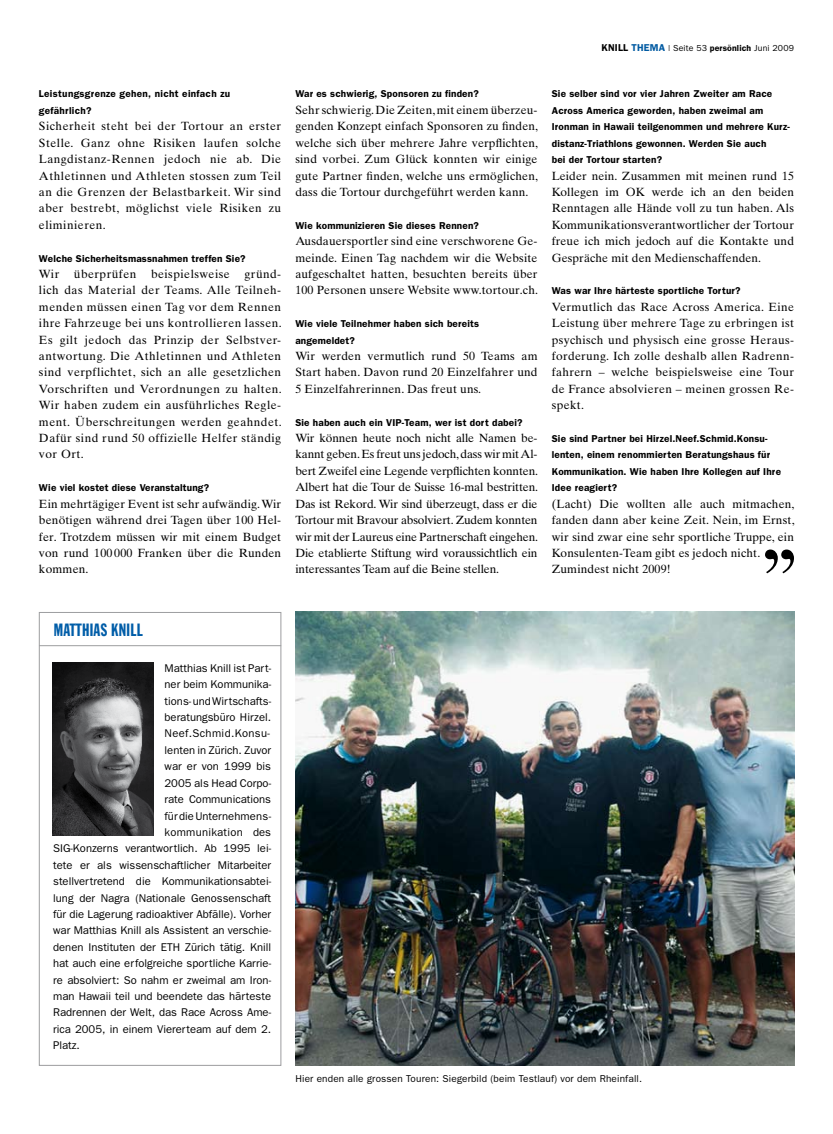
<style>
.page{position:relative;width:833px;height:1134px;background:#fff}
.page>*{position:absolute;margin:0;border:0;box-sizing:border-box;transform-origin:0 0}
.t1{font:17.5px "Franklin Gothic Extra Cond";letter-spacing:.015em;color:#005da8}
.t2{font:11.88px/16.4px "Times Ten";letter-spacing:.015em;color:#000;text-align:justify}
.t3{font:11.25px "Franklin Gothic";color:#000}
.t4{font:11.25px "Franklin Gothic";letter-spacing:.03em;color:#000}
.t5{font:11.25px "Franklin Gothic";letter-spacing:.025em;color:#000}
.t6{font:600 10px/16.4px "Franklin Gothic";letter-spacing:.015em;color:#000}
.t7{font:10px "Franklin Gothic";letter-spacing:.015em;color:#000}
.t8{font:8.75px "Franklin Gothic";letter-spacing:.015em;color:#000}
.s1{font-weight:600;font-size:10px}
.s2{font-weight:600;font-size:10px;color:#005aa2}
.s3{font-weight:600}
</style>
<div class="page">
<img style="left:295px;top:612px;width:499px;height:454px">
<svg style="left:765px;top:549px;width:29px;height:24px"></svg>
<hr style="left:39px;top:645px;width:242px;height:1px;background:#9c9d9f">
<div style="left:39px;top:612px;width:242px;height:454px;border:1px solid #9c9d9f"></div>
<img style="left:53px;top:663px;width:101px;height:173px">
<p class="t8" style="left:601px;top:43px;width:194px"><span class="s1">Knill</span> <span class="s2">Thema</span> | Seite 53 <span class="s3">persönlich</span> Juni 2009</p>
<p class="t6" style="left:39px;top:86px;width:193px">Leistungsgrenze gehen, nicht einfach zu gefährlich?</p>
<p class="t2" style="left:39px;top:118px;width:244px">Sicherheit steht bei der Tortour an erster Stelle. Ganz ohne Risiken laufen solche Langdistanz-Rennen jedoch nie ab. Die Athletinnen und Athleten stossen zum Teil an die Grenzen der Belastbarkeit. Wir sind aber bestrebt, möglichst viele Risiken zu eliminieren.</p>
<p class="t6" style="left:39px;top:250px;width:208px">Welche Sicherheitsmassnahmen treffen Sie?</p>
<p class="t2" style="left:39px;top:266px;width:244px">Wir überprüfen beispielsweise gründ&shy;lich das Material der Teams. Alle Teilneh&shy;menden müssen einen Tag vor dem Rennen ihre Fahrzeuge bei uns kontrollieren lassen.<br>Es gilt jedoch das Prinzip der Selbstver&shy;antwortung. Die Athletinnen und Athleten sind verpflichtet, sich an alle gesetzlichen Vorschriften und Verordnungen zu halten.<br>Wir haben zudem ein ausführliches Regle&shy;ment. Überschreitungen werden geahndet.<br>Dafür sind rund 50 offizielle Helfer ständig vor Ort.</p>
<p class="t6" style="left:39px;top:479px;width:172px">Wie viel kostet diese Veranstaltung?</p>
<p class="t2" style="left:39px;top:495px;width:244px">Ein mehrtägiger Event ist sehr aufwändig. Wir benötigen während drei Tagen über 100 Hel&shy;fer. Trotzdem müssen wir mit einem Budget von rund 100 000 Franken über die Runden kommen.</p>
<p class="t6" style="left:295px;top:86px;width:185px">War es schwierig, Sponsoren zu finden?</p>
<p class="t2" style="left:295px;top:102px;width:244px">Sehr schwierig. Die Zeiten, mit einem überzeu&shy;genden Konzept einfach Sponsoren zu finden, welche sich über mehrere Jahre verpflichten, sind vorbei. Zum Glück konnten wir einige gute Partner finden, welche uns ermöglichen, dass die Tortour durchgeführt werden kann.</p>
<p class="t6" style="left:295px;top:217px;width:185px">Wie kommunizieren Sie dieses Rennen?</p>
<p class="t2" style="left:295px;top:233px;width:244px">Ausdauersportler sind eine verschworene Ge&shy;meinde. Einen Tag nachdem wir die Website aufgeschaltet hatten, besuchten bereits über 100 Personen unsere Website www.tortour.ch.</p>
<p class="t6" style="left:295px;top:315px;width:185px">Wie viele Teilnehmer haben sich bereits angemeldet?</p>
<p class="t2" style="left:295px;top:348px;width:244px">Wir werden vermutlich rund 50 Teams am Start haben. Davon rund 20 Einzelfahrer und 5 Einzelfahrerinnen. Das freut uns.</p>
<p class="t6" style="left:295px;top:414px;width:229px">Sie haben auch ein VIP-Team, wer ist dort dabei?</p>
<p class="t2" style="left:295px;top:430px;width:244px">Wir können heute noch nicht alle Namen be&shy;kannt geben. Es freut uns jedoch, dass wir mit Al&shy;bert Zweifel eine Legende verpflichten konnten.<br>Albert hat die Tour de Suisse 16-mal bestritten.<br>Das ist Rekord. Wir sind überzeugt, dass er die Tortour mit Bravour absolviert. Zudem konnten wir mit der Laureus eine Partnerschaft eingehen.<br>Die etablierte Stiftung wird voraussichtlich ein interessantes Team auf die Beine stellen.</p>
<p class="t6" style="left:552px;top:86px;width:240px">Sie selber sind vor vier Jahren Zweiter am Race Across America geworden, haben zweimal am Ironman in Hawaii teilgenommen und mehrere Kurz&shy;distanz-Triathlons gewonnen. Werden Sie auch<br>bei der Tortour starten?</p>
<p class="t2" style="left:552px;top:167px;width:244px">Leider nein. Zusammen mit meinen rund 15<br>Kollegen im OK werde ich an den beiden Renntagen alle Hände voll zu tun haben. Als Kommunikationsverantwortlicher der Tortour freue ich mich jedoch auf die Kontakte und Gespräche mit den Medienschaffenden.</p>
<p class="t6" style="left:552px;top:282px;width:190px">Was war Ihre härteste sportliche Tortur?</p>
<p class="t2" style="left:552px;top:298px;width:244px">Vermutlich das Race Across America. Eine Leistung über mehrere Tage zu erbringen ist psychisch und physisch eine grosse Heraus&shy;forderung. Ich zolle deshalb allen Radrenn&shy;fahrern – welche beispielsweise eine Tour de France absolvieren – meinen grossen Re&shy;spekt.</p>
<p class="t6" style="left:552px;top:430px;width:231px">Sie sind Partner bei Hirzel.Neef.Schmid.Konsu&shy;lenten, einem renommierten Beratungshaus für Kommunikation. Wie haben Ihre Kollegen auf Ihre Idee reagiert?</p>
<p class="t2" style="left:552px;top:495px;width:244px;text-align:left">(Lacht) Die wollten alle auch mitmachen, fanden dann aber keine Zeit. Nein, im Ernst, wir sind zwar eine sehr sportliche Truppe, ein Konsulenten-Team gibt es jedoch nicht.<br>Zumindest nicht 2009!</p>
<h1 class="t1" style="left:54px;top:620px;width:91px">MATTHIAS KNILL</h1>
<p class="t3" style="left:165px;top:661px;width:108px">Matthias Knill ist Part-</p>
<p class="t3" style="left:165px;top:678px;width:108px">ner beim Kommunika-</p>
<p class="t3" style="left:165px;top:694px;width:108px">tions- und Wirtschafts-</p>
<p class="t3" style="left:165px;top:711px;width:108px">beratungsbüro Hirzel.</p>
<p class="t4" style="left:165px;top:727px;width:107px">Neef.Schmid.Konsu-</p>
<p class="t3" style="left:165px;top:744px;width:108px">lenten in Zürich. Zuvor</p>
<p class="t3" style="left:165px;top:760px;width:108px">war er von 1999 bis</p>
<p class="t3" style="left:165px;top:776px;width:108px">2005 als Head Corpo-</p>
<p class="t3" style="left:165px;top:793px;width:108px">rate Communications</p>
<p class="t3" style="left:165px;top:809px;width:108px">für die Unternehmens-</p>
<p class="t5" style="left:165px;top:826px;width:108px">kommunikation des</p>
<p class="t3" style="left:53px;top:842px;width:219px">SIG-Konzerns verantwortlich. Ab 1995 lei-</p>
<p class="t3" style="left:53px;top:858px;width:219px">tete er als wissenschaftlicher Mitarbeiter</p>
<p class="t3" style="left:53px;top:875px;width:219px">stellvertretend die Kommunikationsabtei-</p>
<p class="t3" style="left:53px;top:891px;width:219px">lung der Nagra (Nationale Genossenschaft</p>
<p class="t3" style="left:53px;top:908px;width:219px">für die Lagerung radioaktiver Abfälle). Vorher</p>
<p class="t3" style="left:53px;top:924px;width:219px">war Matthias Knill als Assistent an verschie-</p>
<p class="t3" style="left:53px;top:940px;width:219px">denen Instituten der ETH Zürich tätig. Knill</p>
<p class="t3" style="left:53px;top:957px;width:219px">hat auch eine erfolgreiche sportliche Karrie-</p>
<p class="t3" style="left:53px;top:973px;width:219px">re absolviert: So nahm er zweimal am Iron-</p>
<p class="t3" style="left:53px;top:990px;width:219px">man Hawaii teil und beendete das härteste</p>
<p class="t3" style="left:53px;top:1006px;width:219px">Radrennen der Welt, das Race Across Ame-</p>
<p class="t3" style="left:53px;top:1022px;width:219px">rica 2005, in einem Viererteam auf dem 2.</p>
<p class="t3" style="left:53px;top:1039px;width:28px">Platz.</p>
<p class="t7" style="left:295px;top:1073px;width:348px">Hier enden alle grossen Touren: Siegerbild (beim Testlauf) vor dem Rheinfall.</p>
</div>
